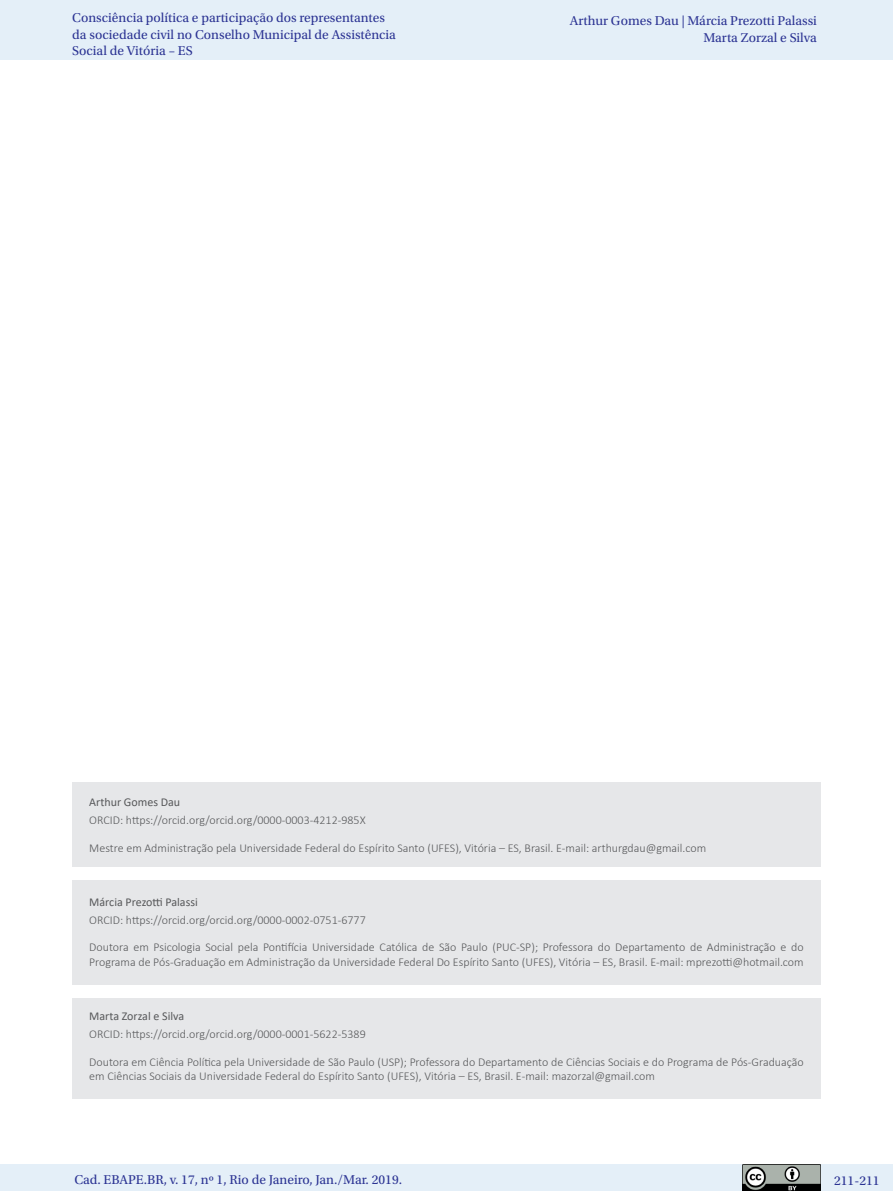
<style>
.page{position:relative;width:893px;height:1191px;background:#fff}
.page>*{position:absolute;margin:0;border:0;box-sizing:border-box;transform-origin:0 0}
.t1{font:13.5px/16.5px "Utopia Std";color:#2b3393}
._06_3_nota_de_fim_au{font:300 12px/14.4px "Calibri";color:#57585a}
._06_3_nota_de_fim_au-2{font:12px "Calibri";color:#57585a}
</style>
<div class="page">
<div style="left:0;top:1164px;width:893px;height:27px;background:#e4eff8"></div>
<img style="left:743px;top:1164px;width:78px;height:27px">
<div style="left:0;top:0;width:893px;height:60px;background:#e4eff8"></div>
<div style="left:72px;top:782px;width:749px;height:317px;background:#e6e7e9"></div>
<div style="left:72px;top:984px;width:749px;height:13px;background:#fff"></div>
<div style="left:72px;top:867px;width:749px;height:13px;background:#fff"></div>
<p class="t1" style="left:72px;top:10px;width:325px">Consciência política e participação dos representantes da sociedade civil no Conselho Municipal de Assistência<br>Social de Vitória – ES</p>
<p class="t1" style="left:570px;top:13px;width:248px;text-align:right">Arthur Gomes Dau | Márcia Prezotti Palassi<br>Marta Zorzal e Silva</p>
<p class="_06_3_nota_de_fim_au-2" style="left:89px;top:793px;width:92px">Arthur Gomes Dau</p>
<p class="_06_3_nota_de_fim_au" style="left:89px;top:813px;width:278px">ORCID: https://orcid.org/orcid.org/0000-0003-4212-985X</p>
<p class="_06_3_nota_de_fim_au" style="left:89px;top:840px;width:618px">Mestre em Administração pela Universidade Federal do Espírito Santo (UFES), Vitória – ES, Brasil. E-mail: arthurgdau@gmail.com</p>
<p class="_06_3_nota_de_fim_au-2" style="left:89px;top:893px;width:110px">Márcia Prezotti Palassi</p>
<p class="_06_3_nota_de_fim_au" style="left:89px;top:913px;width:278px">ORCID: https://orcid.org/orcid.org/0000-0002-0751-6777</p>
<p class="_06_3_nota_de_fim_au" style="left:89px;top:940px;width:716px">Doutora em Psicologia Social pela Pontifícia Universidade Católica de São Paulo (PUC-SP); Professora do Departamento de Administração e do<br>Programa de Pós-Graduação em Administração da Universidade Federal Do Espírito Santo (UFES), Vitória – ES, Brasil. E-mail: mprezotti@hotmail.com</p>
<p class="_06_3_nota_de_fim_au-2" style="left:89px;top:1007px;width:96px">Marta Zorzal e Silva</p>
<p class="_06_3_nota_de_fim_au" style="left:89px;top:1027px;width:278px">ORCID: https://orcid.org/orcid.org/0000-0001-5622-5389</p>
<p class="_06_3_nota_de_fim_au" style="left:89px;top:1054px;width:716px">Doutora em Ciência Política pela Universidade de São Paulo (USP); Professora do Departamento de Ciências Sociais e do Programa de Pós-Graduação em Ciências Sociais da Universidade Federal do Espírito Santo (UFES), Vitória – ES, Brasil. E-mail: mazorzal@gmail.com</p>
<p class="t1" style="left:74px;top:1171px;width:329px">Cad. EBAPE.BR, v. 17, nº 1, Rio de Janeiro, Jan./Mar. 2019.</p>
<p class="t1" style="left:834px;top:1172px;width:47px">211-211</p>
</div>
